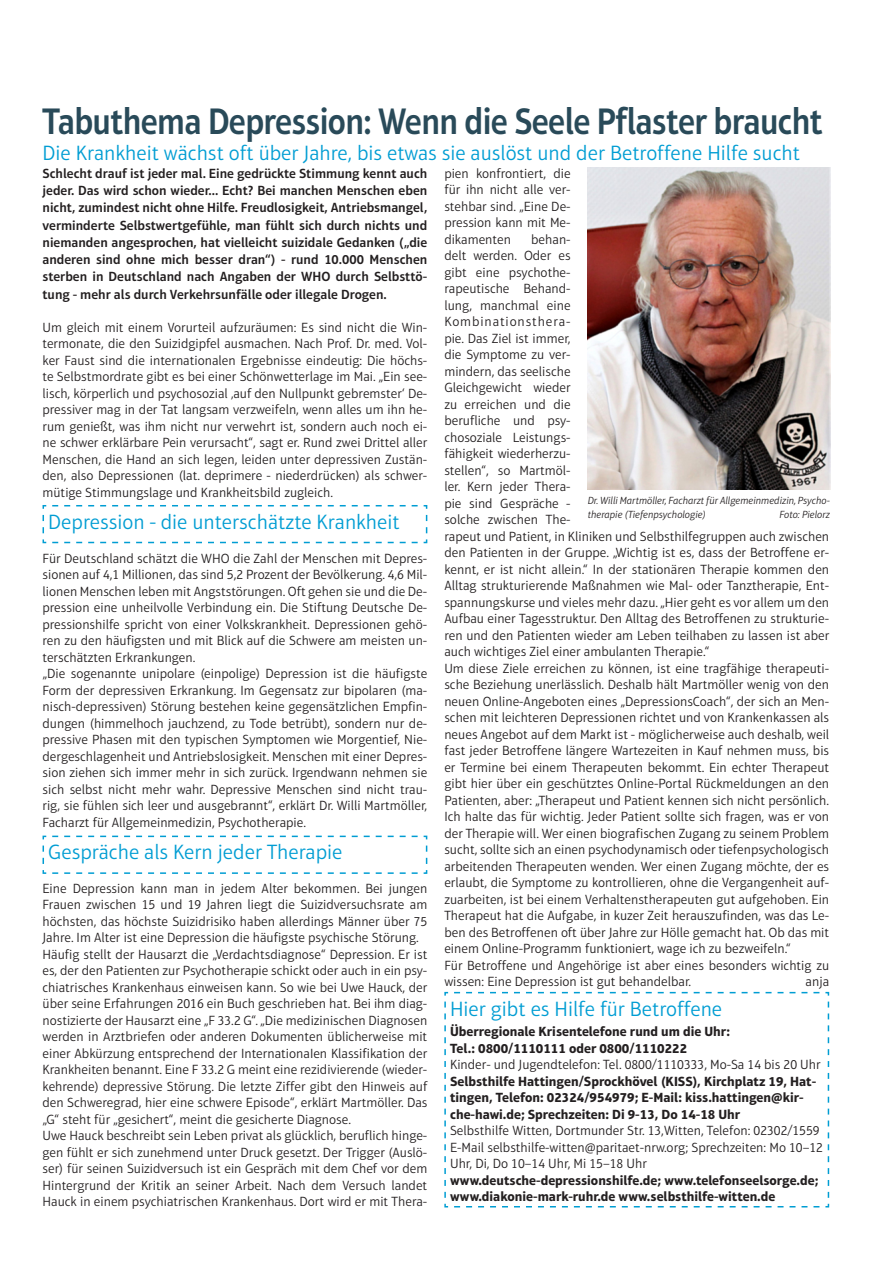
<style>
.page{position:relative;width:893px;height:1263px;background:#fff}
.page>*{position:absolute;margin:0;border:0;box-sizing:border-box;transform-origin:0 0}
.Headline_22pt{font:600 37.5px "Aptifer Sans LT Pro";letter-spacing:-.02em;color:#294a59;scale:.9 1}
.Einleser{font:300 21px "Aptifer Sans LT Pro";color:#009dd3}
.Fließtext{font:300 13.5px/16.5px "Aptifer Sans LT Pro";color:#231f20;text-align:justify}
.Fließtext-2{font:600 13.5px/17.2px "Aptifer Sans LT Pro";color:#231f20;text-align:justify}
.Fließtext-3{font:700 13.5px/16.5px "Aptifer Sans LT Pro";color:#231f20}
.Bildunterschrift{font:italic 300 10.5px/13.5px "Aptifer Sans LT Pro";color:#231f20}
</style>
<div class="page">
<img style="left:588px;top:168px;width:242px;height:321px">
<svg style="left:444px;top:991px;width:386px;height:217px"></svg>
<svg style="left:42px;top:505px;width:386px;height:39px"></svg>
<svg style="left:42px;top:835px;width:386px;height:39px"></svg>
<p class="Headline_22pt" style="left:43px;top:100px;width:869px">Tabuthema Depression: Wenn die Seele Pflaster braucht</p>
<p class="Einleser" style="left:43px;top:141px;width:759px">Die Krankheit wächst oft über Jahre, bis etwas sie auslöst und der Betroffene Hilfe sucht</p>
<p class="Fließtext-2" style="left:43px;top:164px;width:386px">Schlecht drauf ist jeder mal. Eine gedrückte Stimmung kennt auch jeder. Das wird schon wieder... Echt? Bei manchen Menschen eben nicht, zumindest nicht ohne Hilfe. Freudlosigkeit, Antriebsmangel, verminderte Selbstwertgefühle, man fühlt sich durch nichts und niemanden angesprochen, hat vielleicht suizidale Gedanken („die anderen sind ohne mich besser dran“) - rund 10.000 Menschen sterben in Deutschland nach Angaben der WHO durch Selbsttö&shy;tung - mehr als durch Verkehrsunfälle oder illegale Drogen.</p>
<p class="Fließtext" style="left:43px;top:319px;width:386px">Um gleich mit einem Vorurteil aufzuräumen: Es sind nicht die Win&shy;termonate, die den Suizidgipfel ausmachen. Nach Prof. Dr. med. Vol&shy;ker Faust sind die internationalen Ergebnisse eindeutig: Die höchs&shy;te Selbstmordrate gibt es bei einer Schönwetterlage im Mai. „Ein see&shy;lisch, körperlich und psychosozial ‚auf den Nullpunkt gebremster‘ De&shy;pressiver mag in der Tat langsam verzweifeln, wenn alles um ihn he&shy;rum genießt, was ihm nicht nur verwehrt ist, sondern auch noch ei&shy;ne schwer erklärbare Pein verursacht“, sagt er. Rund zwei Drittel aller Menschen, die Hand an sich legen, leiden unter depressiven Zustän&shy;den, also Depressionen (lat. deprimere - niederdrücken) als schwer&shy;mütige Stimmungslage und Krankheitsbild zugleich.</p>
<p class="Fließtext" style="left:444px;top:165px;width:128px">pien konfrontiert, die für ihn nicht alle ver&shy;stehbar sind. „Eine De&shy;pression kann mit Me&shy;dikamenten</p>
<p class="Fließtext" style="left:444px;top:231px;width:386px;text-align:left;text-indent:87px">behan-<br>delt werden. Oder es<br>gibt eine psychothe-<br>rapeutische Behand-<br>lung, manchmal eine<br>Kombinationsthera-<br>pie. Das Ziel ist immer,<br>die Symptome zu ver-<br>mindern, das seelische<br>Gleichgewicht wieder<br>zu erreichen und die<br>berufliche und psy-<br>chosoziale Leistungs-<br>fähigkeit wiederherzu-<br>stellen“, so Martmöl-<br>ler. Kern jeder Thera-<br>pie sind Gespräche -<br>solche zwischen The-<br>rapeut und Patient, in Kliniken und Selbsthilfegruppen auch zwischen den Patienten in der Gruppe. „Wichtig ist es, dass der Betroffene er&shy;kennt, er ist nicht allein.“ In der stationären Therapie kommen den Alltag strukturierende Maßnahmen wie Mal- oder Tanztherapie, Ent&shy;spannungskurse und vieles mehr dazu. „Hier geht es vor allem um den Aufbau einer Tagesstruktur. Den Alltag des Betroffenen zu strukturie&shy;ren und den Patienten wieder am Leben teilhaben zu lassen ist aber auch wichtiges Ziel einer ambulanten Therapie.“</p>
<p class="Fließtext" style="left:444px;top:660px;width:386px">Um diese Ziele erreichen zu können, ist eine tragfähige therapeuti&shy;sche Beziehung unerlässlich. Deshalb hält Martmöller wenig von den neuen Online-Angeboten eines „DepressionsCoach“, der sich an Men&shy;schen mit leichteren Depressionen richtet und von Krankenkassen als neues Angebot auf dem Markt ist - möglicherweise auch deshalb, weil fast jeder Betroffene längere Wartezeiten in Kauf nehmen muss, bis er Termine bei einem Therapeuten bekommt. Ein echter Therapeut gibt hier über ein geschütztes Online-Portal Rückmeldungen an den Patienten, aber: „Therapeut und Patient kennen sich nicht persönlich.<br>Ich halte das für wichtig. Jeder Patient sollte sich fragen, was er von der Therapie will. Wer einen biografischen Zugang zu seinem Problem sucht, sollte sich an einen psychodynamisch oder tiefenpsychologisch arbeitenden Therapeuten wenden. Wer einen Zugang möchte, der es erlaubt, die Symptome zu kontrollieren, ohne die Vergangenheit auf&shy;zuarbeiten, ist bei einem Verhaltenstherapeuten gut aufgehoben. Ein Therapeut hat die Aufgabe, in kuzer Zeit herauszufinden, was das Le&shy;ben des Betroffenen oft über Jahre zur Hölle gemacht hat. Ob das mit einem Online-Programm funktioniert, wage ich zu bezweifeln.“</p>
<p class="Fließtext" style="left:444px;top:957px;width:386px">Für Betroffene und Angehörige ist aber eines besonders wichtig zu wissen: Eine Depression ist gut behandelbar.</p>
<p class="Bildunterschrift" style="left:588px;top:494px;width:244px">Dr. Willi Martmöller, Facharzt für Allgemeinmedizin, Psycho&shy;therapie (Tiefenpsychologie)</p>
<p class="Bildunterschrift" style="left:780px;top:508px;width:52px">Foto: Pielorz</p>
<p class="Einleser" style="left:48px;top:510px;width:353px">Depression - die unterschätzte Krankheit</p>
<p class="Fließtext" style="left:43px;top:550px;width:386px">Für Deutschland schätzt die WHO die Zahl der Menschen mit Depres&shy;sionen auf 4,1 Millionen, das sind 5,2 Prozent der Bevölkerung. 4,6 Mil&shy;lionen Menschen leben mit Angststörungen. Oft gehen sie und die De&shy;pression eine unheilvolle Verbindung ein. Die Stiftung Deutsche De&shy;pressionshilfe spricht von einer Volkskrankheit. Depressionen gehö&shy;ren zu den häufigsten und mit Blick auf die Schwere am meisten un&shy;terschätzten Erkrankungen.</p>
<p class="Fließtext" style="left:43px;top:665px;width:386px">„Die sogenannte unipolare (einpolige) Depression ist die häufigste Form der depressiven Erkrankung. Im Gegensatz zur bipolaren (ma&shy;nisch-depressiven) Störung bestehen keine gegensätzlichen Empfin&shy;dungen (himmelhoch jauchzend, zu Tode betrübt), sondern nur de&shy;pressive Phasen mit den typischen Symptomen wie Morgentief, Nie&shy;dergeschlagenheit und Antriebslosigkeit. Menschen mit einer Depres&shy;sion ziehen sich immer mehr in sich zurück. Irgendwann nehmen sie sich selbst nicht mehr wahr. Depressive Menschen sind nicht trau&shy;rig, sie fühlen sich leer und ausgebrannt“, erklärt Dr. Willi Martmöller, Facharzt für Allgemeinmedizin, Psychotherapie.</p>
<p class="Einleser" style="left:48px;top:840px;width:296px">Gespräche als Kern jeder Therapie</p>
<p class="Fließtext" style="left:43px;top:880px;width:386px">Eine Depression kann man in jedem Alter bekommen. Bei jungen Frauen zwischen 15 und 19 Jahren liegt die Suizidversuchsrate am höchsten, das höchste Suizidrisiko haben allerdings Männer über 75<br>Jahre. Im Alter ist eine Depression die häufigste psychische Störung.</p>
<p class="Fließtext" style="left:43px;top:946px;width:386px">Häufig stellt der Hausarzt die „Verdachtsdiagnose“ Depression. Er ist es, der den Patienten zur Psychotherapie schickt oder auch in ein psy&shy;chiatrisches Krankenhaus einweisen kann. So wie bei Uwe Hauck, der über seine Erfahrungen 2016 ein Buch geschrieben hat. Bei ihm diag&shy;nostizierte der Hausarzt eine „F 33.2 G“. „Die medizinischen Diagnosen werden in Arztbriefen oder anderen Dokumenten üblicherweise mit einer Abkürzung entsprechend der InternationaIen Klassifikation der Krankheiten benannt. Eine F 33.2 G meint eine rezidivierende (wieder&shy;kehrende) depressive Störung. Die letzte Ziffer gibt den Hinweis auf den Schweregrad, hier eine schwere Episode“, erklärt Martmöller. Das „G“ steht für „gesichert“, meint die gesicherte Diagnose.</p>
<p class="Fließtext" style="left:43px;top:1127px;width:386px">Uwe Hauck beschreibt sein Leben privat als glücklich, beruflich hinge&shy;gen fühlt er sich zunehmend unter Druck gesetzt. Der Trigger (Auslö&shy;ser) für seinen Suizidversuch ist ein Gespräch mit dem Chef vor dem Hintergrund der Kritik an seiner Arbeit. Nach dem Versuch landet Hauck in einem psychiatrischen Krankenhaus. Dort wird er mit Thera-</p>
<p class="Fließtext" style="left:806px;top:973px;width:25px">anja</p>
<p class="Einleser" style="left:450px;top:997px;width:274px">Hier gibt es Hilfe für Betroffene</p>
<p class="Fließtext-3" style="left:450px;top:1023px;width:282px">Überregionale Krisentelefone rund um die Uhr:</p>
<p class="Fließtext-3" style="left:450px;top:1040px;width:239px">Tel.: 0800/1110111 oder 0800/1110222</p>
<p class="Fließtext" style="left:450px;top:1056px;width:372px">Kinder- und Jugendtelefon: Tel. 0800/1110333, Mo-Sa 14 bis 20 Uhr</p>
<p class="Fließtext-3" style="left:450px;top:1073px;width:368px">Selbsthilfe Hattingen/Sprockhövel (KISS), Kirchplatz 19, Hat&shy;tingen, Telefon: 02324/954979; E-Mail: kiss.hattingen@kir&shy;che-hawi.de; Sprechzeiten: Di 9-13, Do 14-18 Uhr</p>
<p class="Fließtext" style="left:450px;top:1122px;width:374px;text-align:left">Selbsthilfe Witten, Dortmunder Str. 13,Witten, Telefon: 02302/1559<br>E-Mail selbsthilfe-witten@paritaet-nrw.org; Sprechzeiten: Mo 10–12<br>Uhr, Di, Do 10–14 Uhr, Mi 15–18 Uhr</p>
<p class="Fließtext-3" style="left:450px;top:1172px;width:370px">www.deutsche-depressionshilfe.de; www.telefonseelsorge.de; www.diakonie-mark-ruhr.de www.selbsthilfe-witten.de</p>
</div>
